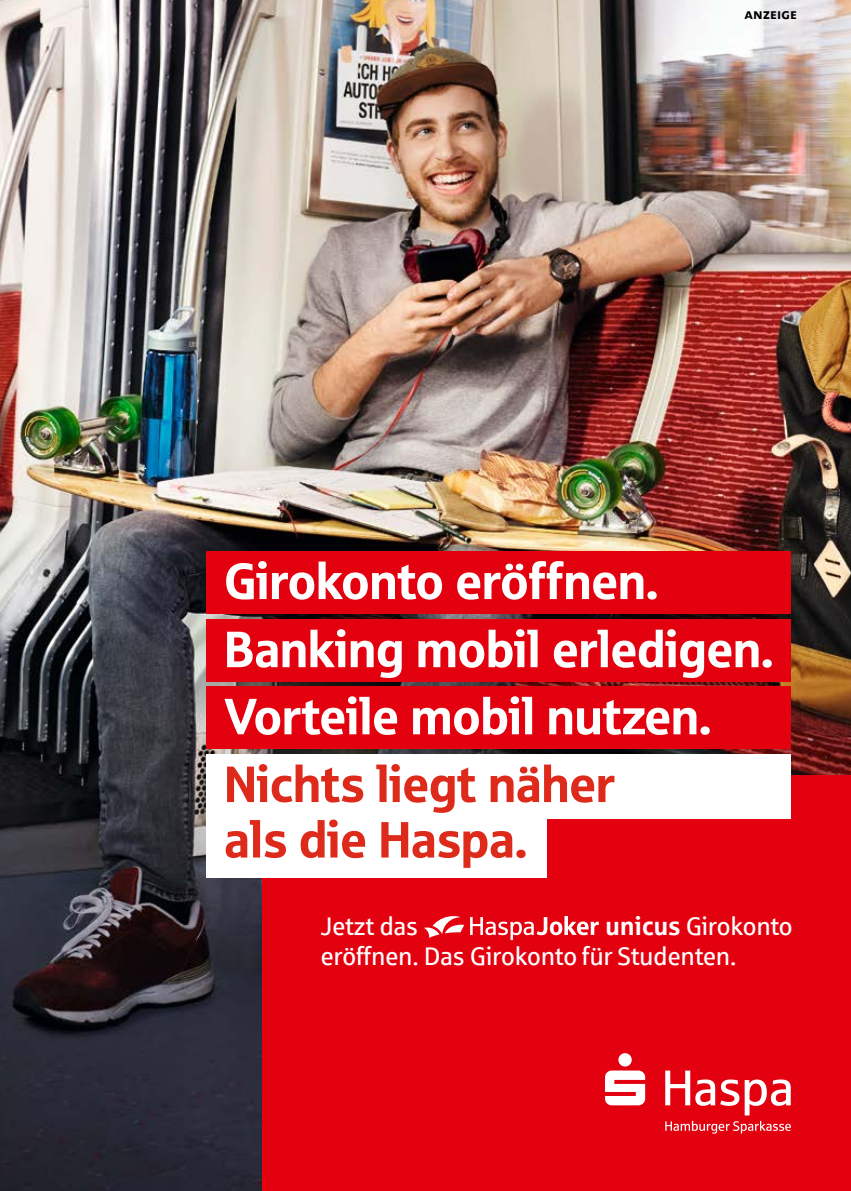
<style>
.page{position:relative;width:851px;height:1191px;background:#fff}
.page>*{position:absolute;margin:0;border:0;box-sizing:border-box;transform-origin:0 0}
.t1{font:51px/67.7px "Sparkasse Head";color:#fff}
.t2{font:51px/55.5px "Sparkasse Head";color:#dd2a1b}
.t3{font:25.5px/30.6px "Sparkasse Rg";letter-spacing:-.015em;color:#fff}
.t4{font:15px "The Sans UHH Bold Caps";color:#000}
.s1{font-weight:700}
</style>
<div class="page">
<img style="left:0;top:0;width:850px;height:1191px">
<div style="left:262px;top:775px;width:588px;height:416px;background:#e3000f"></div>
<div style="left:206px;top:551px;width:584px;height:63px;background:#e3000f"></div>
<div style="left:206px;top:619px;width:584px;height:62px;background:#e3000f"></div>
<div style="left:206px;top:686px;width:584px;height:63px;background:#e3000f"></div>
<div style="left:206px;top:754px;width:584px;height:64px;background:#fff"></div>
<div style="left:206px;top:797px;width:340px;height:80px;background:#fff"></div>
<svg style="left:605px;top:1053px;width:40px;height:52px"></svg>
<svg style="left:665px;top:1070px;width:125px;height:63px"></svg>
<svg style="left:424px;top:916px;width:174px;height:24px"></svg>
<p class="t4" style="left:744px;top:4px;width:54px">Anzeige</p>
<p class="t1" style="left:224px;top:545px;width:550px">Girokonto eröffnen.<br>Banking mobil erledigen.<br>Vorteile mobil nutzen.</p>
<p class="t2" style="left:224px;top:754px;width:392px">Nichts liegt näher als die Haspa.</p>
<p class="t3" style="left:320px;top:910px;width:474px;text-indent:285px"><span class="s1">unicus</span> Girokonto eröffnen. Das Girokonto für Studenten.</p>
<p class="t3" style="left:320px;top:910px;width:99px">Jetzt das</p>
</div>
